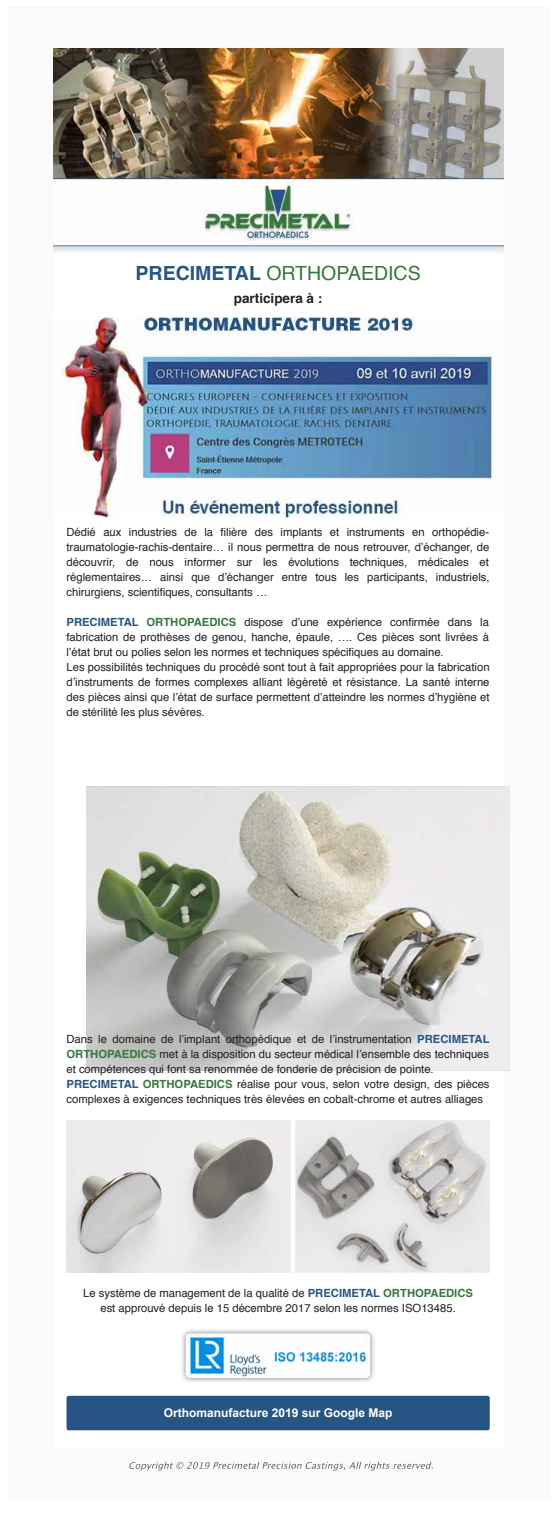
<style>
.page{position:relative;width:560px;height:1513px;background:#fff}
.page>*{position:absolute;margin:0;border:0;box-sizing:border-box;transform-origin:0 0}
.t1{font:19.5px "Helvetica";color:#37773c}
.t2{font:700 13.5px "Helvetica";color:#202020}
.t3{font:700 12px "Arial";color:#fff}
.t4{font:11.2px/15px "Helvetica";color:#202020}
.s1{font-weight:700;color:#265483}
.s2{font-weight:700;color:#37773c}
</style>
<div class="page">
<div style="left:8px;top:6px;width:540px;height:1493px;background:#fafafa"></div>
<div style="left:53px;top:255px;width:450px;height:263px;background:#fff"></div>
<div style="left:53px;top:518px;width:450px;height:929px;background:#fff"></div>
<img style="left:53px;top:48px;width:450px;height:203px">
<img style="left:53px;top:318px;width:440px;height:200px">
<div style="left:66px;top:1396px;width:423px;height:34px;background:#265483"></div>
<img style="left:86px;top:787px;width:424px;height:283px">
<img style="left:66px;top:1121px;width:423px;height:151px">
<img style="left:181px;top:1329px;width:194px;height:53px">
<svg style="left:129px;top:1462px;width:304px;height:9px"></svg>
<h1 class="t1" style="left:136px;top:258px;width:286px"><span class="s1">PRECIMETAL</span> ORTHOPAEDICS</h1>
<p class="t2" style="left:234px;top:288px;width:90px">participera à :</p>
<p class="t4" style="left:66px;top:525px;width:424px;text-align:justify">Dédié aux industries de la filière des implants et instruments en orthopédie&shy;traumatologie-rachis-dentaire… il nous permettra de nous retrouver, d’échanger, de découvrir, de nous informer sur les évolutions techniques, médicales et réglementaires… ainsi que d’échanger entre tous les participants, industriels, chirurgiens, scientifiques, consultants …</p>
<p class="t4" style="left:66px;top:615px;width:424px"><span class="s1">PRECIMETAL</span> <span class="s2">ORTHOPAEDICS</span> dispose d’une expérience confirmée dans la fabrication de prothèses de genou, hanche, épaule, …. Ces pièces sont livrées à l’état brut ou polies selon les normes et techniques spécifiques au domaine.<br>Les possibilités techniques du procédé sont tout à fait appropriées pour la fabrication d’instruments de formes complexes alliant légèreté et résistance. La santé interne des pièces ainsi que l’état de surface permettent d’atteindre les normes d’hygiène et de stérilité les plus sévères.</p>
<p class="t4" style="left:66px;top:1032px;width:424px">Dans le domaine de l’implant orthopédique et de l’instrumentation <span class="s1">PRECIMETAL </span><span class="s2">ORTHOPAEDICS</span> met à la disposition du secteur médical l’ensemble des techniques et compétences qui font sa renommée de fonderie de précision de pointe.<br><span class="s1">PRECIMETAL</span> <span class="s2">ORTHOPAEDICS</span> réalise pour vous, selon votre design, des pièces complexes à exigences techniques très élevées en cobalt-chrome et autres alliages</p>
<p class="t4" style="left:83px;top:1286px;width:391px;text-align:center">Le système de management de la qualité de <span class="s1">PRECIMETAL</span> <span class="s2">ORTHOPAEDICS </span>est approuvé depuis le 15 décembre 2017 selon les normes ISO13485.</p>
<p class="t3" style="left:164px;top:1405px;width:230px">Orthomanufacture 2019 sur Google Map</p>
</div>
